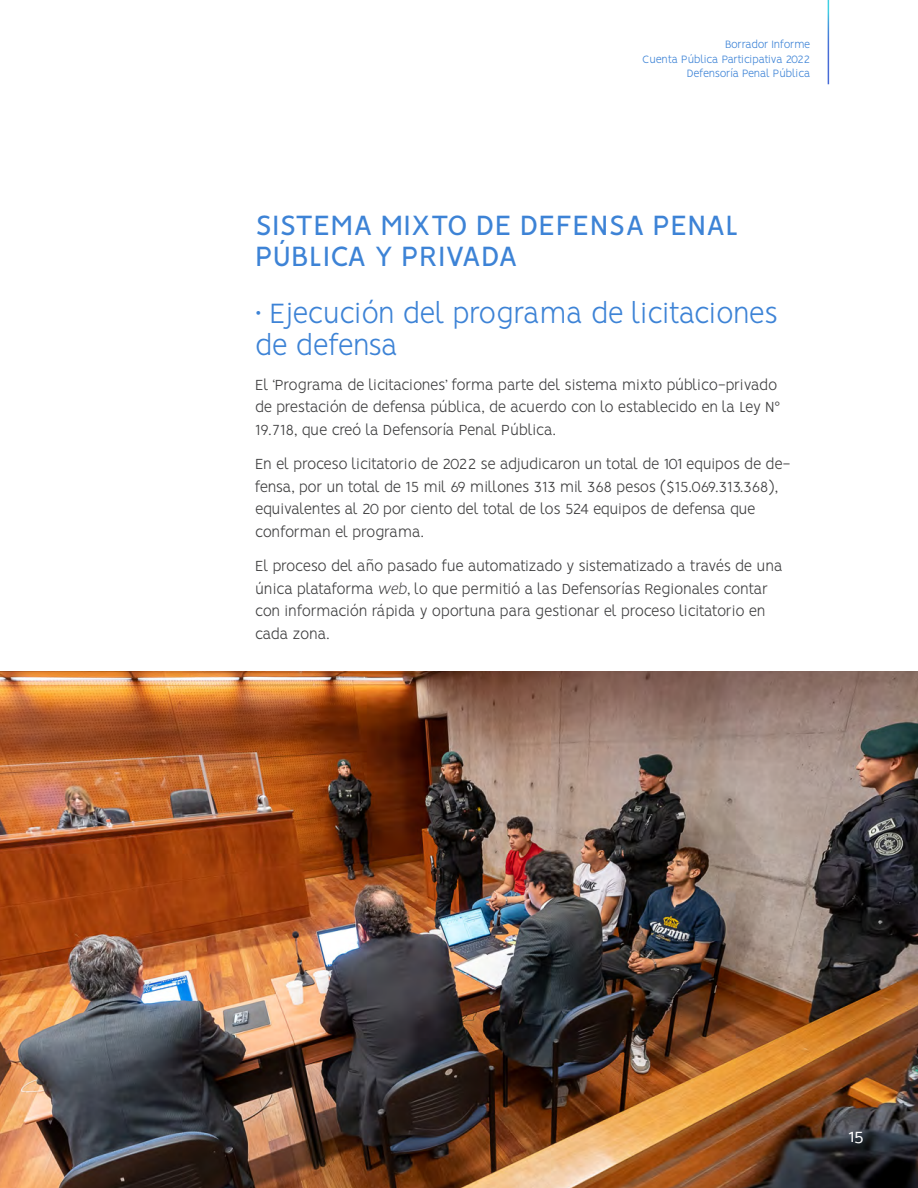
<style>
.page{position:relative;width:918px;height:1188px;background:#fff}
.page>*{position:absolute;margin:0;border:0;box-sizing:border-box;transform-origin:0 0}
.t1{font:300 31.5px/31.5px "Vision";letter-spacing:-.03em;color:#3d83d6}
.t2{font:31.5px/31.5px "Vision";color:#3d83d6}
.t3{font:18px "Catamaran";color:#fff}
.t4{font:300 16.5px/22.5px "Vision";letter-spacing:-.03em;color:#3e3e3f}
.t5{font:300 12px/14.4px "Vision";letter-spacing:-.03em;color:#3d83d6;text-align:right}
.s1{font-style:italic}
</style>
<div class="page">
<img style="left:0;top:671px;width:918px;height:517px">
<p class="t5" style="left:642px;top:38px;width:170px">Borrador Informe<br>Cuenta Pública Participativa 2022<br>Defensoría Penal Pública</p>
<h1 class="t2" style="left:255px;top:212px;width:486px">SISTEMA MIXTO DE DEFENSA PENAL<br>PÚBLICA Y PRIVADA</h1>
<h1 class="t1" style="left:255px;top:301px;width:525px">· Ejecución del programa de licitaciones de defensa</h1>
<p class="t4" style="left:255px;top:375px;width:527px">El ‘Programa de licitaciones’ forma parte del sistema mixto público-privado de prestación de defensa pública, de acuerdo con lo establecido en la Ley N°<br>19.718, que creó la Defensoría Penal Pública.</p>
<p class="t4" style="left:255px;top:455px;width:537px">En el proceso licitatorio de 2022 se adjudicaron un total de 101 equipos de de&shy;fensa, por un total de 15 mil 69 millones 313 mil 368 pesos ($15.069.313.368), equivalentes al 20 por ciento del total de los 524 equipos de defensa que conforman el programa.</p>
<p class="t4" style="left:255px;top:557px;width:529px">El proceso del año pasado fue automatizado y sistematizado a través de una única plataforma <span class="s1">web</span>, lo que permitió a las Defensorías Regionales contar con información rápida y oportuna para gestionar el proceso licitatorio en cada zona.</p>
<p class="t3" style="left:849px;top:1123px;width:16px">15</p>
</div>
